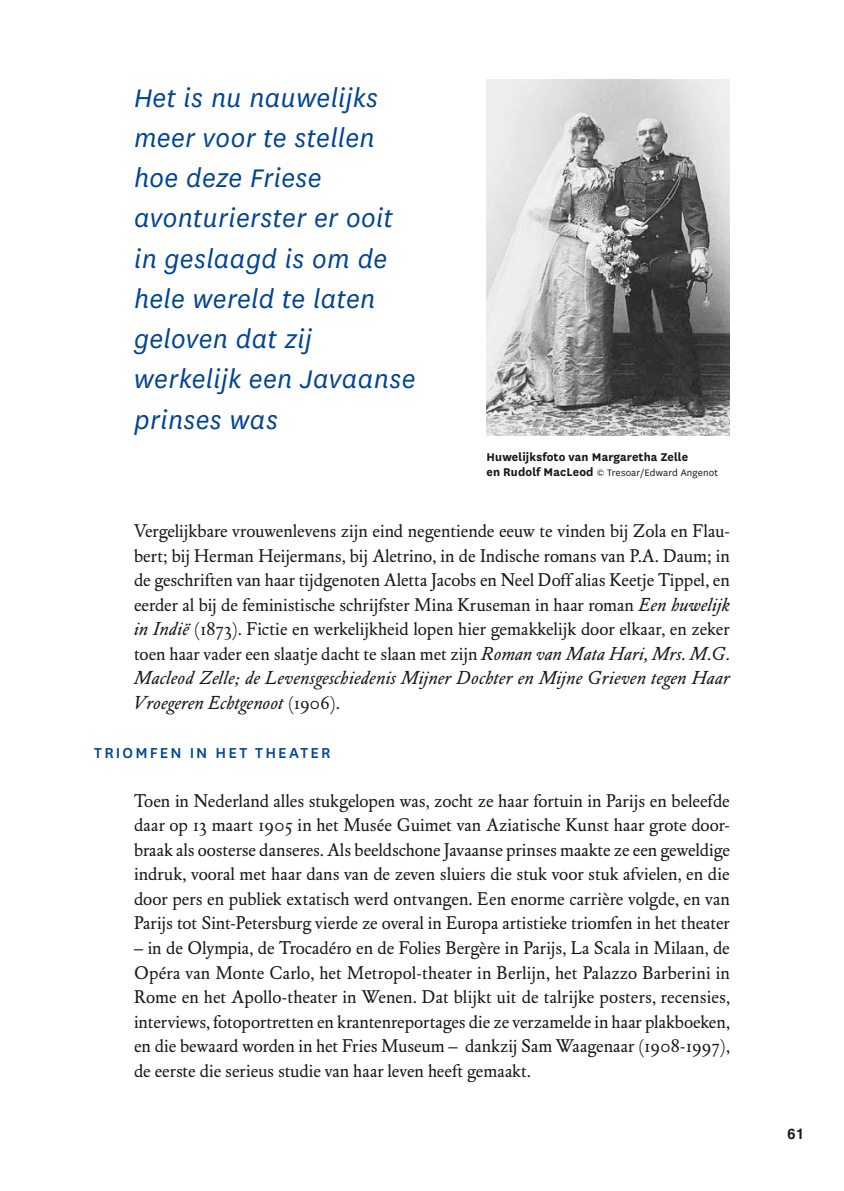
<style>
.page{position:relative;width:844px;height:1191px;background:#fff}
.page>*{position:absolute;margin:0;border:0;box-sizing:border-box;transform-origin:0 0}
.t1{font:italic 29.75px/40.2px "National";letter-spacing:.015em;color:#004494}
.t2{font:italic 18.55px/24.5px "DTL Elzevir ST";letter-spacing:.01em;color:#1a171c}
.t3{font:18.2px/24.5px "DTL Elzevir ST";letter-spacing:.005em;color:#1a171c;text-align:justify}
.t4{font:500 16.8px "National";letter-spacing:.125em;color:#004494}
.t5{font:700 14.7px "Helvetica LT Std";color:#1a171c}
.t6{font:700 13.12px "National";letter-spacing:.01em;color:#1a171c}
.t7{font:10.85px "National";letter-spacing:.015em;color:#1a171c}
.s1{font-weight:700;font-size:13.12px}
.s2{font-style:italic;font-size:18.55px}
.s3{font-style:normal;font-size:18.2px}
</style>
<div class="page">
<img style="left:486px;top:79px;width:243px;height:357px">
<h1 class="t1" style="left:134px;top:76px;width:283px">Het is nu nauwelijks meer voor te stellen hoe deze Friese avonturierster er ooit in geslaagd is om de hele wereld te laten geloven dat zij werkelijk een Javaanse prinses was</h1>
<p class="t6" style="left:486px;top:447px;width:203px">Huwelijksfoto van Margaretha Zelle</p>
<p class="t7" style="left:486px;top:466px;width:233px"><span class="s1">en Rudolf MacLeod</span> © Tresoar/Edward Angenot</p>
<p class="t3" style="left:134px;top:519px;width:597px">Vergelijkbare vrouwenlevens zijn eind negentiende eeuw te vinden bij Zola en Flau&shy;bert; bij Herman Heijermans, bij Aletrino, in de Indische romans van P.A. Daum; in de geschriften van haar tijdgenoten Aletta Jacobs en Neel Doff alias Keetje Tippel, en eerder al bij de feministische schrijfster Mina Kruseman in haar roman <span class="s2">Een huwelijk in Indië</span> (1873). Fictie en werkelijkheid lopen hier gemakkelijk door elkaar, en zeker toen haar vader een slaatje dacht te slaan met zijn <span class="s2">Roman van Mata Hari, Mrs. M.G.</span></p>
<p class="t2" style="left:134px;top:666px;width:597px">Macleod Zelle; de Levensgeschiedenis Mijner Dochter en Mijne Grieven tegen Haar<br>Vroegeren Echtgenoot <span class="s3">(1906).</span></p>
<p class="t4" style="left:94px;top:741px;width:238px">TRIOMFEN IN HET THEATER</p>
<p class="t3" style="left:134px;top:788px;width:597px">Toen in Nederland alles stukgelopen was, zocht ze haar fortuin in Parijs en beleefde daar op 13 maart 1905 in het Musée Guimet van Aziatische Kunst haar grote door&shy;braak als oosterse danseres. Als beeldschone Javaanse prinses maakte ze een geweldige indruk, vooral met haar dans van de zeven sluiers die stuk voor stuk afvielen, en die door pers en publiek extatisch werd ontvangen. Een enorme carrière volgde, en van Parijs tot Sint-Petersburg vierde ze overal in Europa artistieke triomfen in het theater</p>
<p class="t3" style="left:134px;top:936px;width:597px">– in de Olympia, de Trocadéro en de Folies Bergère in Parijs, La Scala in Milaan, de Opéra van Monte Carlo, het Metropol-theater in Berlijn, het Palazzo Barberini in Rome en het Apollo-theater in Wenen. Dat blijkt uit de talrijke posters, recensies, interviews, fotoportretten en krantenreportages die ze verzamelde in haar plakboeken, en die bewaard worden in het Fries Museum – dankzij Sam Waagenaar (1908-1997), de eerste die serieus studie van haar leven heeft gemaakt.</p>
<p class="t5" style="left:787px;top:1124px;width:18px">61</p>
</div>
